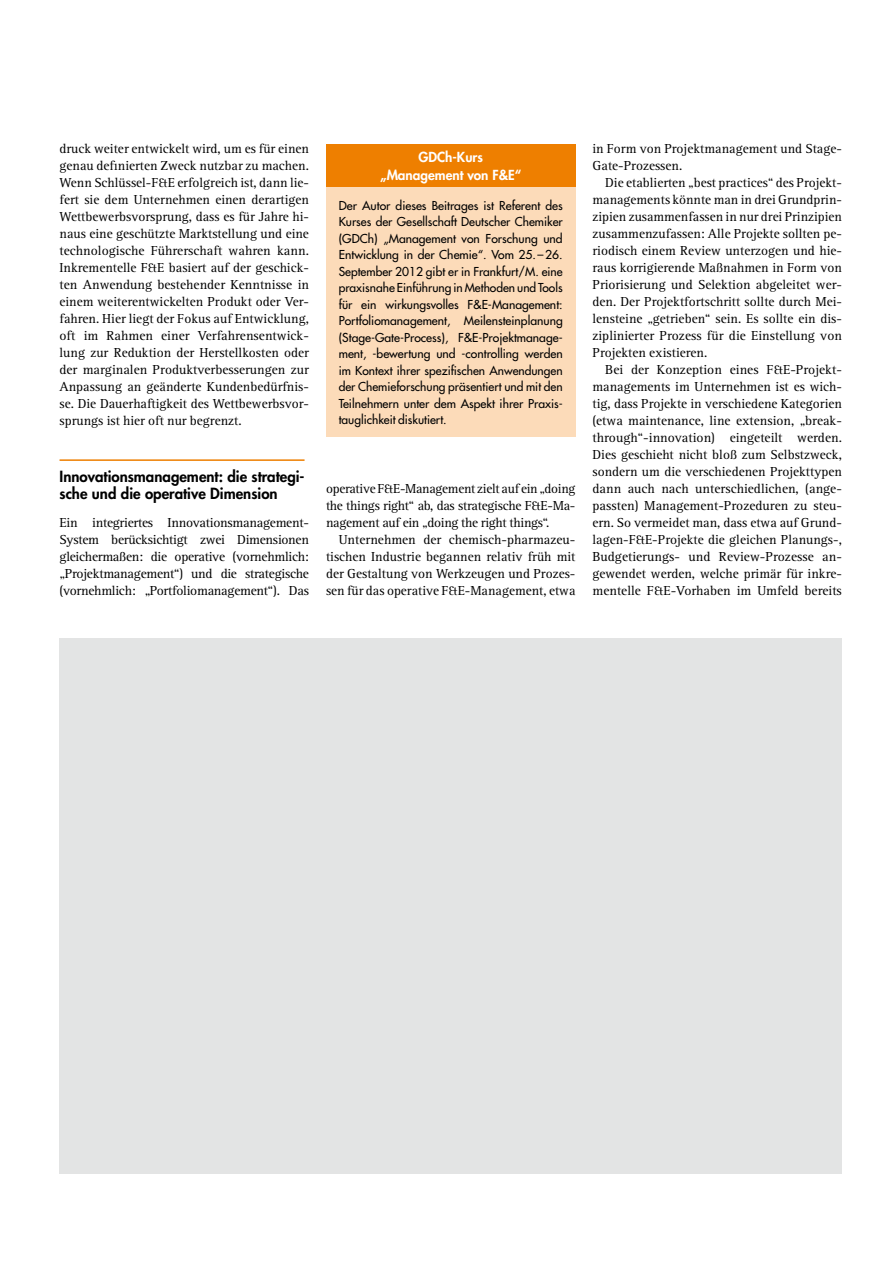
<style>
.page{position:relative;width:893px;height:1263px;background:#fff}
.page>*{position:absolute;margin:0;border:0;box-sizing:border-box;transform-origin:0 0}
.t1{font:800 15px/16.5px "Futura Std";color:#000}
.t2{font:13.5px/17px "Rotis Serif Std";color:#000;text-align:justify}
.t3{font:800 13.5px/18px "Futura Std";color:#fff;text-align:center}
.t4{font:500 12px/16.5px "Futura Std";color:#000;text-align:justify}
</style>
<div class="page">
<hr style="left:60px;top:459px;width:245px;height:2px;background:#ee7f00">
<div style="left:326px;top:187px;width:249px;height:250px;background:#fcdbb9"></div>
<div style="left:326px;top:145px;width:249px;height:42px;background:#ee7f00"></div>
<div style="left:60px;top:638px;width:782px;height:536px;background:#e3e4e4"></div>
<p class="t2" style="left:60px;top:141px;width:251px">druck weiter entwickelt wird, um es für einen genau definierten Zweck nutzbar zu machen.<br>Wenn Schlüssel-F&amp;E erfolgreich ist, dann lie&shy;fert sie dem Unternehmen einen derartigen Wettbewerbsvorsprung, dass es für Jahre hi&shy;naus eine geschützte Marktstellung und eine technologische Führerschaft wahren kann.<br>Inkrementelle F&amp;E basiert auf der geschick&shy;ten Anwendung bestehender Kenntnisse in einem weiterentwickelten Produkt oder Ver&shy;fahren. Hier liegt der Fokus auf Entwicklung, oft im Rahmen einer Verfahrensentwick&shy;lung zur Reduktion der Herstellkosten oder der marginalen Produktverbesserungen zur Anpassung an geänderte Kundenbedürfnis&shy;se. Die Dauerhaftigkeit des Wettbewerbsvor&shy;sprungs ist hier oft nur begrenzt.</p>
<p class="t1" style="left:60px;top:468px;width:247px">Innovationsmanagement: die strategi&shy;sche und die operative Dimension</p>
<p class="t2" style="left:60px;top:515px;width:251px">Ein integriertes Innovationsmanagement-System berücksichtigt zwei Dimensionen gleichermaßen: die operative (vornehmlich: „Projektmanagement“) und die strategische (vornehmlich: „Portfoliomanagement“). Das</p>
<p class="t3" style="left:380px;top:148px;width:143px">GDCh-Kurs „Management von F&amp;E“</p>
<p class="t4" style="left:339px;top:197px;width:225px">Der Autor dieses Beitrages ist Referent des Kurses der Gesellschaft Deutscher Chemiker (GDCh) „Management von Forschung und Entwicklung in der Chemie“. Vom 25.–26.<br>September 2012 gibt er in Frankfurt/M. eine praxisnahe Einführung in Methoden und Tools für ein wirkungsvolles F&amp;E-Management:<br>Portfoliomanagement, Meilensteinplanung (Stage-Gate-Process), F&amp;E-Projektmanage&shy;ment, -bewertung und -controlling werden im Kontext ihrer spezifischen Anwendungen der Chemieforschung präsentiert und mit den Teilnehmern unter dem Aspekt ihrer Praxis&shy;tauglichkeit diskutiert.</p>
<p class="t2" style="left:326px;top:481px;width:251px">operative F&amp;E-Management zielt auf ein „doing the things right“ ab, das strategische F&amp;E-Ma&shy;nagement auf ein „doing the right things“.</p>
<p class="t2" style="left:326px;top:532px;width:251px;text-indent:13px">Unternehmen der chemisch-pharmazeu&shy;tischen Industrie begannen relativ früh mit der Gestaltung von Werkzeugen und Prozes&shy;sen für das operative F&amp;E-Management, etwa</p>
<p class="t2" style="left:592px;top:141px;width:249px">in Form von Projektmanagement und Stage-<br>Gate-Prozessen.</p>
<p class="t2" style="left:592px;top:175px;width:251px;text-indent:13px">Die etablierten „best practices“ des Projekt&shy;managements könnte man in drei Grundprin&shy;zipien zusammenfassen in nur drei Prinzipien zusammenzufassen: Alle Projekte sollten pe&shy;riodisch einem Review unterzogen und hie&shy;raus korrigierende Maßnahmen in Form von Priorisierung und Selektion abgeleitet wer&shy;den. Der Projektfortschritt sollte durch Mei&shy;lensteine „getrieben“ sein. Es sollte ein dis&shy;ziplinierter Prozess für die Einstellung von Projekten existieren.</p>
<p class="t2" style="left:592px;top:362px;width:251px;text-indent:13px">Bei der Konzeption eines F&amp;E-Projekt&shy;managements im Unternehmen ist es wich&shy;tig, dass Projekte in verschiedene Kategorien (etwa maintenance, line extension, „break&shy;through“-innovation) eingeteilt werden.<br>Dies geschieht nicht bloß zum Selbstzweck, sondern um die verschiedenen Projekttypen dann auch nach unterschiedlichen, (ange&shy;passten) Management-Prozeduren zu steu&shy;ern. So vermeidet man, dass etwa auf Grund&shy;lagen-F&amp;E-Projekte die gleichen Planungs-, Budgetierungs- und Review-Prozesse an&shy;gewendet werden, welche primär für inkre&shy;mentelle F&amp;E-Vorhaben im Umfeld bereits</p>
</div>
